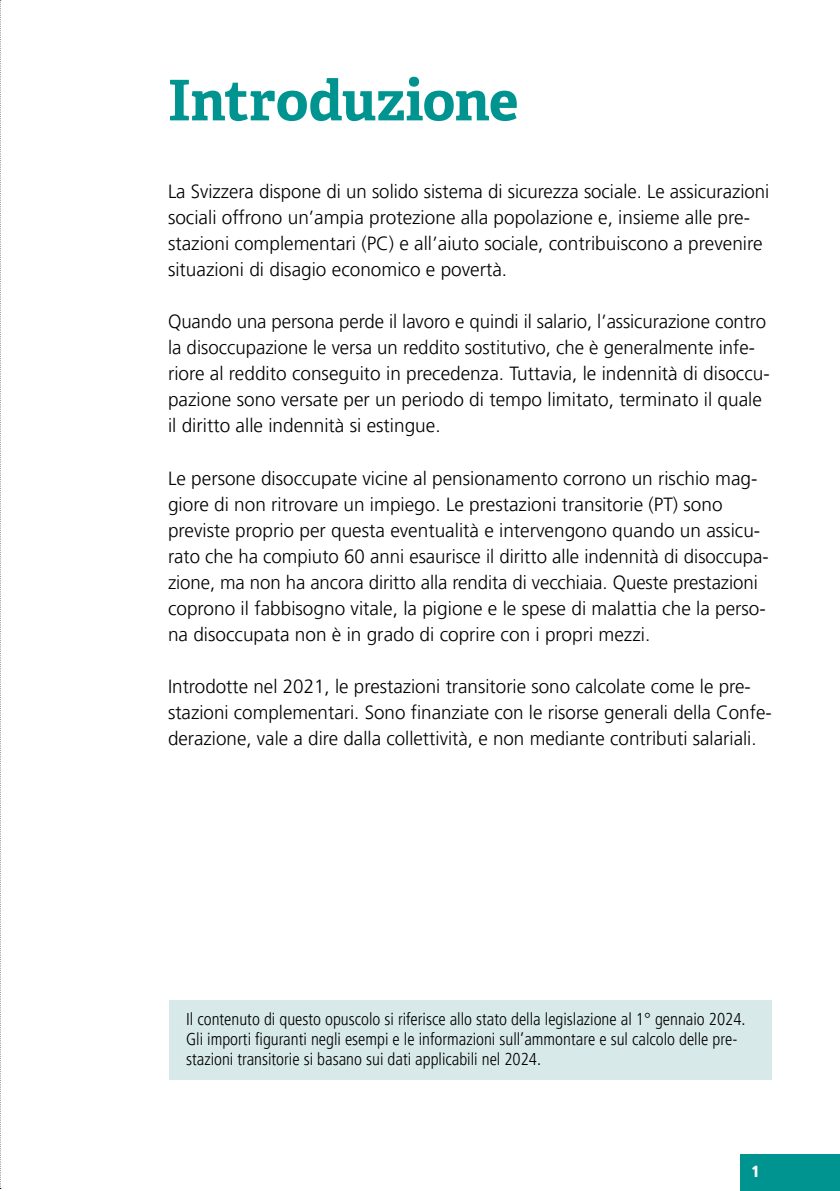
<style>
.page{position:relative;width:840px;height:1191px;background:#fff}
.page>*{position:absolute;margin:0;border:0;box-sizing:border-box;transform-origin:0 0}
.Haupttitel_Adelle_Bold_28pt_H1{font:700 56px "Adelle";color:#009490}
.LAUFTEXT{font:300 19px/26px "Frutiger LT Pro";color:#000}
.Box_Rosa{font:300 condensed 17px/20px "Frutiger LT Pro";color:#000}
.t1{font:900 condensed 16px "Frutiger LT Pro";color:#fff}
</style>
<div class="page">
<div style="left:740px;top:1154px;width:99px;height:37px;background:#009490"></div>
<div style="left:169px;top:1000px;width:602px;height:80px;background:#d8e9e9"></div>
<svg style="left:0;top:0;width:1px;height:1189px"></svg>
<h1 class="Haupttitel_Adelle_Bold_28pt_H1" style="left:168px;top:65px;width:352px">Introduzione</h1>
<p class="LAUFTEXT" style="left:168px;top:179px;width:602px">La Svizzera dispone di un solido sistema di sicurezza sociale. Le assicurazioni sociali offrono un’ampia protezione alla popolazione e, insieme alle pre&shy;stazioni complementari (PC) e all’aiuto sociale, contribuiscono a prevenire situazioni di disagio economico e povertà.</p>
<p class="LAUFTEXT" style="left:168px;top:309px;width:603px">Quando una persona perde il lavoro e quindi il salario, l’assicurazione contro la disoccupazione le versa un reddito sostitutivo, che è generalmente infe&shy;riore al reddito conseguito in precedenza. Tuttavia, le indennità di disoccu&shy;pazione sono versate per un periodo di tempo limitato, terminato il quale il diritto alle indennità si estingue.</p>
<p class="LAUFTEXT" style="left:168px;top:465px;width:601px">Le persone disoccupate vicine al pensionamento corrono un rischio mag&shy;giore di non ritrovare un impiego. Le prestazioni transitorie (PT) sono previste proprio per questa eventualità e intervengono quando un assicu&shy;rato che ha compiuto 60 anni esaurisce il diritto alle indennità di disoccupa&shy;zione, ma non ha ancora diritto alla rendita di vecchiaia. Queste prestazioni coprono il fabbisogno vitale, la pigione e le spese di malattia che la perso&shy;na disoccupata non è in grado di coprire con i propri mezzi.</p>
<p class="LAUFTEXT" style="left:168px;top:673px;width:605px">Introdotte nel 2021, le prestazioni transitorie sono calcolate come le pre&shy;stazioni complementari. Sono finanziate con le risorse generali della Confe&shy;derazione, vale a dire dalla collettività, e non mediante contributi salariali.</p>
<p class="Box_Rosa" style="left:186px;top:1009px;width:560px">Il contenuto di questo opuscolo si riferisce allo stato della legislazione al 1° gennaio 2024.<br>Gli importi figuranti negli esempi e le informazioni sull’ammontare e sul calcolo delle pre&shy;stazioni transitorie si basano sui dati applicabili nel 2024.</p>
<p class="t1" style="left:751px;top:1162px;width:10px">1</p>
</div>
